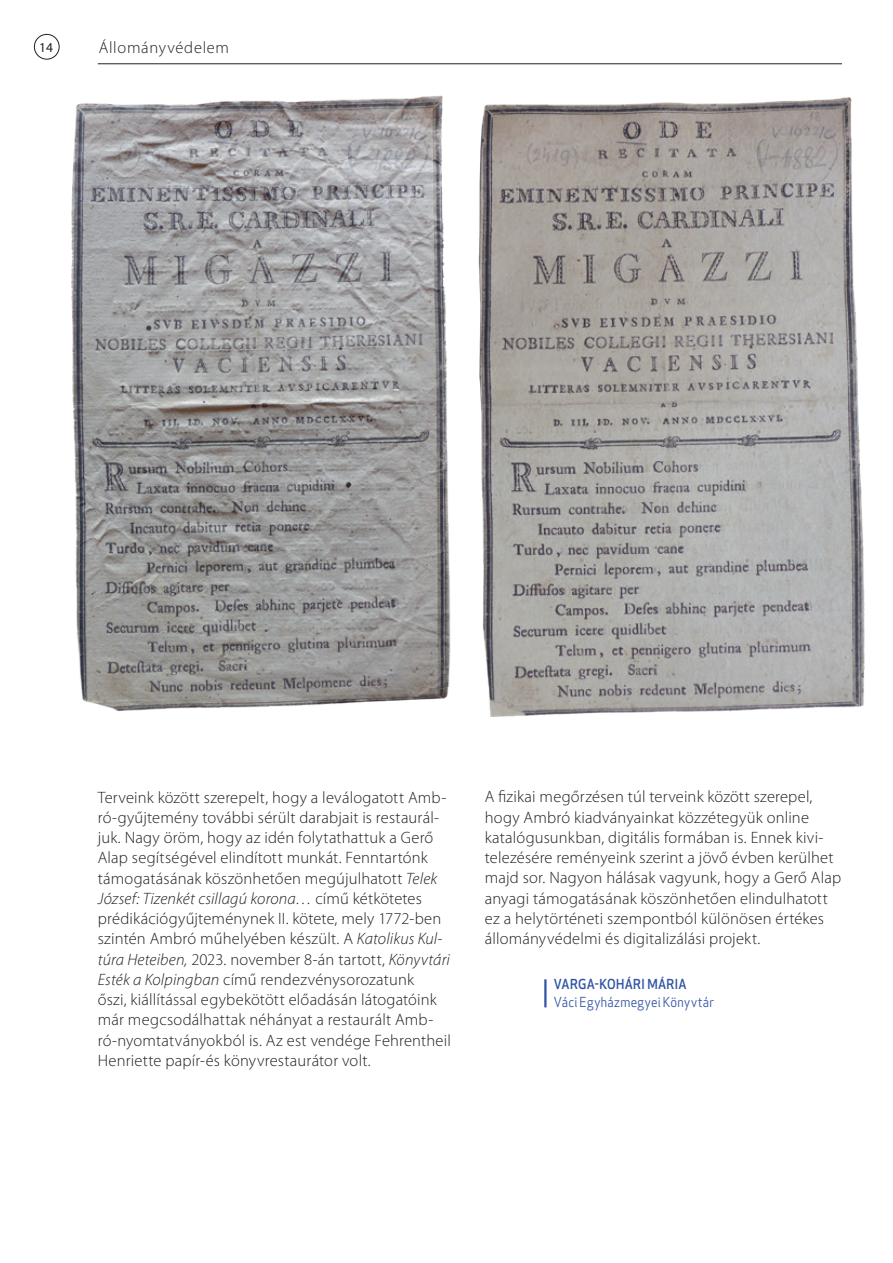
<style>
.page{position:relative;width:893px;height:1263px;background:#fff}
.page>*{position:absolute;margin:0;border:0;box-sizing:border-box;transform-origin:0 0}
.t1{font:300 16.5px/20.2px "Myriad Pro";letter-spacing:.01em;color:#231f20}
.t2{font:300 16.5px "Myriad Pro";letter-spacing:.04em;color:#231f20}
.t3{font:13.5px "Apex New";letter-spacing:.025em;color:#3153a4;scale:.94 1}
.t4{font:500 13.5px "Apex New";letter-spacing:.03em;color:#3153a4;scale:.94 1}
.t5{font:13.5px "Myriad Pro";color:#231f20}
.s1{font-style:italic}
</style>
<div class="page">
<div style="left:34px;top:34px;width:26px;height:26px;border:1px solid #231f20;border-radius:50%"></div>
<hr style="left:98px;top:63px;width:744px;height:1px;background:#231f20">
<img style="left:71px;top:95px;width:380px;height:617px">
<img style="left:478px;top:97px;width:387px;height:620px">
<hr style="left:544px;top:979px;width:3px;height:28px;background:#3153a4">
<p class="t5" style="left:39px;top:40px;width:15px">14</p>
<p class="t2" style="left:99px;top:39px;width:132px">Állományvédelem</p>
<p class="t1" style="left:98px;top:787px;width:355px">Terveink között szerepelt, hogy a leválogatott Amb&shy;ró-gyűjtemény további sérült darabjait is restaurál&shy;juk. Nagy öröm, hogy az idén folytathattuk a Gerő Alap segítségével elindított munkát. Fenntartónk támogatásának köszönhetően megújulhatott <span class="s1">Telek József: Tizenkét csillagú korona…</span> című kétkötetes prédikációgyűjteménynek II. kötete, mely 1772-ben szintén Ambró műhelyében készült. A <span class="s1">Katolikus Kul&shy;túra Heteiben,</span> 2023. november 8-án tartott, <span class="s1">Könyvtári Esték a Kolpingban</span> című rendezvénysorozatunk<br>őszi, kiállítással egybekötött előadásán látogatóink már megcsodálhattak néhányat a restaurált Amb&shy;ró-nyomtatványokból is. Az est vendége Fehrentheil Henriette papír-és könyvrestaurátor volt.</p>
<p class="t1" style="left:485px;top:787px;width:358px">A fizikai megőrzésen túl terveink között szerepel, hogy Ambró kiadványainkat közzétegyük online katalógusunkban, digitális formában is. Ennek kivi&shy;telezésére reményeink szerint a jövő évben kerülhet majd sor. Nagyon hálásak vagyunk, hogy a Gerő Alap anyagi támogatásának köszönhetően elindulhatott ez a helytörténeti szempontból különösen értékes állományvédelmi és digitalizálási projekt.</p>
<p class="t4" style="left:554px;top:975px;width:143px">VARGA-KOHÁRI MÁRIA</p>
<p class="t3" style="left:554px;top:994px;width:172px">Váci Egyházmegyei Könyvtár</p>
</div>
